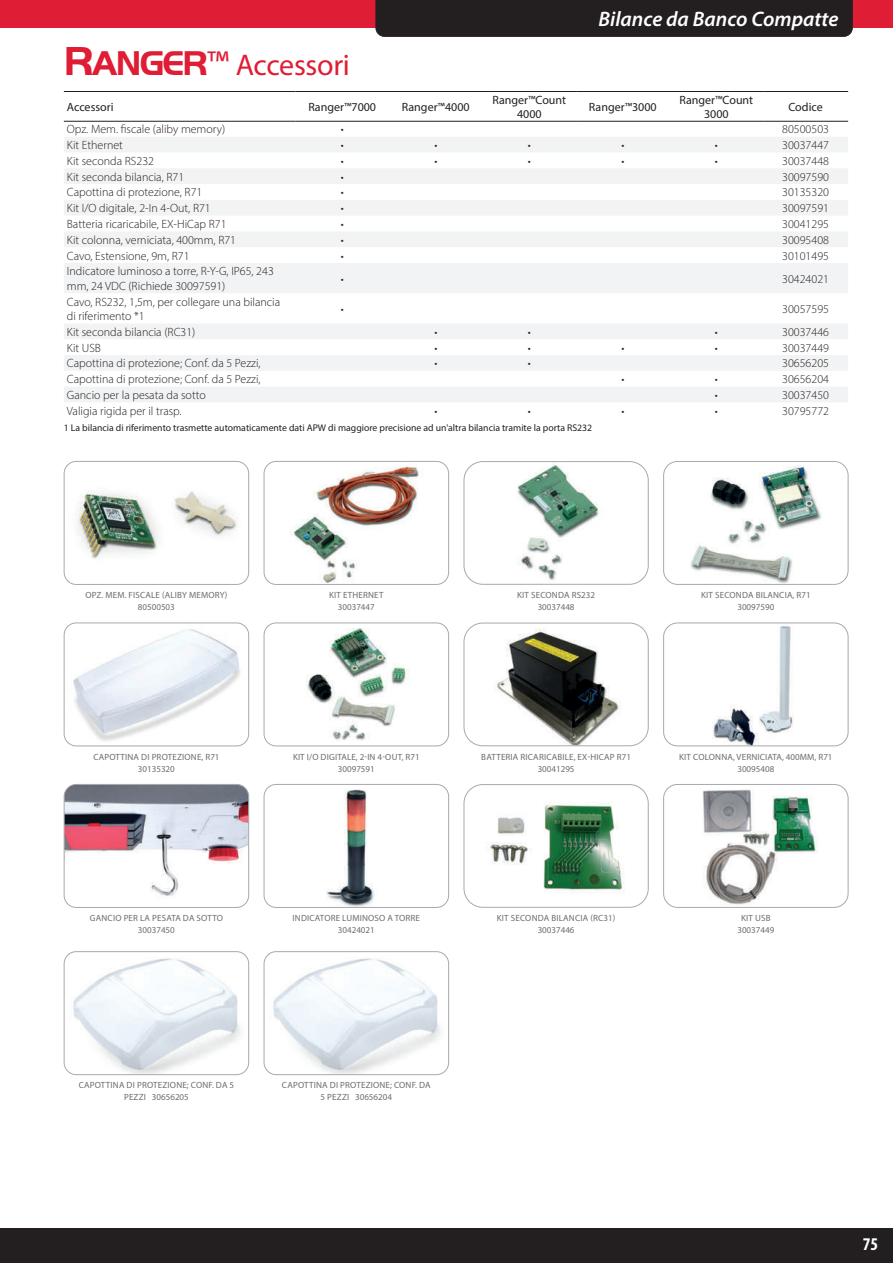
<style>
.page{position:relative;width:893px;height:1263px;background:#fff}
.page>*{position:absolute;margin:0;border:0;box-sizing:border-box;transform-origin:0 0}
.t1{font:30px "Myriad Pro";letter-spacing:-.01em;color:#df1d35}
.t2{font:italic 600 21px "Myriad Pro";color:#fff}
.t3{font:700 condensed 18px "Myriad Pro";color:#fff}
.t4{font:300 12px/14.4px "Myriad Pro";color:#231f20}
.t5{font:12px/14.4px "Myriad Pro";color:#231f20;text-align:center}
.t6{font:9.75px "Myriad Pro";color:#231f20}
.t7{font:9px/12px "Myriad Pro";letter-spacing:.02em;color:#6c6d70;text-align:center}
.t8{font:9px/12px "Myriad Pro";color:#6c6d70;text-align:center}
.s1{font-family:"Handel Got D";font-weight:700;font-size:42px}
.s2{font-family:"Handel Got D";font-weight:700;font-size:35.7px}
.s3{font-size:36.45px}
</style>
<div class="page">
<div style="left:0;top:1229px;width:893px;height:34px;background:#231f20"></div>
<div style="left:852px;top:0;width:41px;height:28px;background:#df1d35"></div>
<div style="left:0;top:0;width:376px;height:28px;background:#df1d35"></div>
<div style="left:375px;top:0;width:478px;height:37px;background:#231f20"></div>
<img style="left:702px;top:789px;width:116px;height:116px">
<div style="left:663px;top:784px;width:185px;height:124px;border:1px solid #a8a9ad;border-radius:14px"></div>
<img style="left:712px;top:626px;width:82px;height:118px">
<div style="left:663px;top:623px;width:185px;height:123px;border:1px solid #a8a9ad;border-radius:14px"></div>
<img style="left:690px;top:466px;width:132px;height:117px">
<div style="left:663px;top:461px;width:185px;height:124px;border:1px solid #a8a9ad;border-radius:14px"></div>
<img style="left:490px;top:804px;width:135px;height:87px">
<div style="left:464px;top:784px;width:185px;height:124px;border:1px solid #a8a9ad;border-radius:19px"></div>
<img style="left:477px;top:623px;width:158px;height:123px">
<div style="left:464px;top:623px;width:185px;height:123px;border:1px solid #a8a9ad;border-radius:19px"></div>
<img style="left:476px;top:463px;width:160px;height:120px">
<div style="left:464px;top:461px;width:185px;height:124px;border:1px solid #a8a9ad;border-radius:19px"></div>
<img style="left:326px;top:789px;width:49px;height:117px">
<div style="left:264px;top:784px;width:185px;height:124px;border:1px solid #a8a9ad;border-radius:12px"></div>
<img style="left:264px;top:952px;width:185px;height:123px;border-radius:12px">
<div style="left:264px;top:951px;width:185px;height:124px;border:1px solid #a8a9ad;border-radius:12px"></div>
<img style="left:306px;top:628px;width:100px;height:113px">
<div style="left:264px;top:623px;width:185px;height:123px;border:1px solid #a8a9ad;border-radius:12px"></div>
<img style="left:291px;top:466px;width:128px;height:117px">
<div style="left:264px;top:461px;width:185px;height:124px;border:1px solid #a8a9ad;border-radius:12px"></div>
<img style="left:64px;top:784px;width:185px;height:123px;border-radius:12px">
<div style="left:64px;top:784px;width:185px;height:124px;border:1px solid #a8a9ad;border-radius:12px"></div>
<img style="left:64px;top:952px;width:185px;height:123px;border-radius:12px">
<div style="left:64px;top:951px;width:185px;height:124px;border:1px solid #a8a9ad;border-radius:12px"></div>
<img style="left:66px;top:623px;width:181px;height:122px">
<div style="left:64px;top:623px;width:185px;height:123px;border:1px solid #a8a9ad;border-radius:12px"></div>
<img style="left:69px;top:461px;width:175px;height:98px">
<div style="left:64px;top:461px;width:185px;height:124px;border:1px solid #a8a9ad;border-radius:12px"></div>
<svg style="left:64px;top:137px;width:784px;height:265px;fill:#f2f3f4"></svg>
<hr style="left:64px;top:91px;width:231px;height:1px;background:#231f20">
<hr style="left:64px;top:121px;width:231px;height:1px;background:#231f20">
<hr style="left:295px;top:91px;width:281px;height:1px;background:#231f20">
<hr style="left:576px;top:91px;width:187px;height:1px;background:#231f20">
<hr style="left:295px;top:121px;width:281px;height:1px;background:#231f20">
<hr style="left:576px;top:121px;width:187px;height:1px;background:#231f20">
<hr style="left:763px;top:91px;width:85px;height:1px;background:#231f20">
<hr style="left:763px;top:121px;width:85px;height:1px;background:#231f20">
<h1 class="t1" style="left:64px;top:54px;width:287px"><span class="s1">R</span><span class="s2">ANGER</span><span class="s3">™</span> Accessori</h1>
<h2 class="t2" style="left:598px;top:6px;width:242px">Bilance da Banco Compatte</h2>
<p class="t5" style="left:67px;top:100px;width:48px">Accessori</p>
<p class="t5" style="left:308px;top:100px;width:69px">Ranger™7000</p>
<p class="t5" style="left:402px;top:100px;width:69px">Ranger™4000</p>
<p class="t5" style="left:492px;top:93px;width:75px">Ranger™Count<br>4000</p>
<p class="t5" style="left:589px;top:100px;width:69px">Ranger™3000</p>
<p class="t5" style="left:679px;top:93px;width:75px">Ranger™Count<br>3000</p>
<p class="t5" style="left:788px;top:100px;width:36px">Codice</p>
<p class="t4" style="left:67px;top:123px;width:160px">Opz. Mem. fiscale (aliby memory)</p>
<p class="t4" style="left:341px;top:123px;width:4px">•</p>
<p class="t4" style="left:782px;top:123px;width:48px">80500503</p>
<p class="t4" style="left:67px;top:139px;width:58px">Kit Ethernet</p>
<p class="t4" style="left:341px;top:139px;width:4px">•</p>
<p class="t4" style="left:434px;top:139px;width:4px">•</p>
<p class="t4" style="left:528px;top:139px;width:4px">•</p>
<p class="t4" style="left:621px;top:139px;width:4px">•</p>
<p class="t4" style="left:715px;top:139px;width:4px">•</p>
<p class="t4" style="left:782px;top:139px;width:48px">30037447</p>
<p class="t4" style="left:67px;top:154px;width:89px">Kit seconda RS232</p>
<p class="t4" style="left:341px;top:154px;width:4px">•</p>
<p class="t4" style="left:434px;top:154px;width:4px">•</p>
<p class="t4" style="left:528px;top:154px;width:4px">•</p>
<p class="t4" style="left:621px;top:154px;width:4px">•</p>
<p class="t4" style="left:715px;top:154px;width:4px">•</p>
<p class="t4" style="left:782px;top:154px;width:48px">30037448</p>
<p class="t4" style="left:67px;top:170px;width:119px">Kit seconda bilancia, R71</p>
<p class="t4" style="left:341px;top:170px;width:4px">•</p>
<p class="t4" style="left:782px;top:170px;width:48px">30097590</p>
<p class="t4" style="left:67px;top:186px;width:137px">Capottina di protezione, R71</p>
<p class="t4" style="left:341px;top:186px;width:4px">•</p>
<p class="t4" style="left:782px;top:186px;width:48px">30135320</p>
<p class="t4" style="left:67px;top:202px;width:145px">Kit I/O digitale, 2-In 4-Out, R71</p>
<p class="t4" style="left:341px;top:202px;width:4px">•</p>
<p class="t4" style="left:782px;top:202px;width:48px">30097591</p>
<p class="t4" style="left:67px;top:218px;width:161px">Batteria ricaricabile, EX-HiCap R71</p>
<p class="t4" style="left:341px;top:218px;width:4px">•</p>
<p class="t4" style="left:782px;top:218px;width:48px">30041295</p>
<p class="t4" style="left:67px;top:233px;width:171px">Kit colonna, verniciata, 400mm, R71</p>
<p class="t4" style="left:341px;top:233px;width:4px">•</p>
<p class="t4" style="left:782px;top:233px;width:48px">30095408</p>
<p class="t4" style="left:67px;top:249px;width:124px">Cavo, Estensione, 9m, R71</p>
<p class="t4" style="left:341px;top:249px;width:4px">•</p>
<p class="t4" style="left:782px;top:249px;width:48px">30101495</p>
<p class="t4" style="left:67px;top:265px;width:208px">Indicatore luminoso a torre, R-Y-G, IP65, 243 mm, 24 VDC (Richiede 30097591)</p>
<p class="t4" style="left:341px;top:272px;width:4px">•</p>
<p class="t4" style="left:782px;top:272px;width:48px">30424021</p>
<p class="t4" style="left:67px;top:295px;width:215px">Cavo, RS232, 1,5m, per collegare una bilancia di riferimento *1</p>
<p class="t4" style="left:341px;top:302px;width:4px">•</p>
<p class="t4" style="left:782px;top:302px;width:48px">30057595</p>
<p class="t4" style="left:67px;top:325px;width:130px">Kit seconda bilancia (RC31)</p>
<p class="t4" style="left:434px;top:325px;width:4px">•</p>
<p class="t4" style="left:528px;top:325px;width:4px">•</p>
<p class="t4" style="left:715px;top:325px;width:4px">•</p>
<p class="t4" style="left:782px;top:325px;width:48px">30037446</p>
<p class="t4" style="left:67px;top:341px;width:36px">Kit USB</p>
<p class="t4" style="left:434px;top:341px;width:4px">•</p>
<p class="t4" style="left:528px;top:341px;width:4px">•</p>
<p class="t4" style="left:621px;top:341px;width:4px">•</p>
<p class="t4" style="left:715px;top:341px;width:4px">•</p>
<p class="t4" style="left:782px;top:341px;width:48px">30037449</p>
<p class="t4" style="left:67px;top:357px;width:195px">Capottina di protezione; Conf. da 5 Pezzi,</p>
<p class="t4" style="left:434px;top:357px;width:4px">•</p>
<p class="t4" style="left:528px;top:357px;width:4px">•</p>
<p class="t4" style="left:782px;top:357px;width:48px">30656205</p>
<p class="t4" style="left:67px;top:373px;width:195px">Capottina di protezione; Conf. da 5 Pezzi,</p>
<p class="t4" style="left:621px;top:373px;width:4px">•</p>
<p class="t4" style="left:715px;top:373px;width:4px">•</p>
<p class="t4" style="left:782px;top:373px;width:48px">30656204</p>
<p class="t4" style="left:67px;top:389px;width:140px">Gancio per la pesata da sotto</p>
<p class="t4" style="left:715px;top:389px;width:4px">•</p>
<p class="t4" style="left:782px;top:389px;width:48px">30037450</p>
<p class="t4" style="left:67px;top:404px;width:116px">Valigia rigida per il trasp.</p>
<p class="t4" style="left:434px;top:404px;width:4px">•</p>
<p class="t4" style="left:528px;top:404px;width:4px">•</p>
<p class="t4" style="left:621px;top:404px;width:4px">•</p>
<p class="t4" style="left:715px;top:404px;width:4px">•</p>
<p class="t4" style="left:782px;top:404px;width:48px">30795772</p>
<p class="t6" style="left:64px;top:424px;width:530px">1 La bilancia di riferimento trasmette automaticamente dati APW di maggiore precisione ad un'altra bilancia tramite la porta RS232</p>
<p class="t7" style="left:85px;top:590px;width:144px">OPZ. MEM. FISCALE (ALIBY MEMORY)<br>80500503</p>
<p class="t7" style="left:329px;top:590px;width:56px">KIT ETHERNET<br>30037447</p>
<p class="t8" style="left:517px;top:590px;width:79px">KIT SECONDA RS232<br>30037448</p>
<p class="t7" style="left:701px;top:590px;width:111px">KIT SECONDA BILANCIA, R71<br>30097590</p>
<p class="t7" style="left:93px;top:751px;width:128px">CAPOTTINA DI PROTEZIONE, R71<br>30135320</p>
<p class="t7" style="left:293px;top:751px;width:128px">KIT I/O DIGITALE, 2-IN 4-OUT, R71<br>30097591</p>
<p class="t7" style="left:481px;top:751px;width:151px">BATTERIA RICARICABILE, EX-HICAP R71<br>30041295</p>
<p class="t7" style="left:679px;top:751px;width:155px">KIT COLONNA, VERNICIATA, 400MM, R71<br>30095408</p>
<p class="t7" style="left:90px;top:913px;width:135px">GANCIO PER LA PESATA DA SOTTO<br>30037450</p>
<p class="t7" style="left:293px;top:913px;width:129px">INDICATORE LUMINOSO A TORRE<br>30424021</p>
<p class="t7" style="left:497px;top:913px;width:120px">KIT SECONDA BILANCIA (RC31)<br>30037446</p>
<p class="t8" style="left:737px;top:913px;width:38px">KIT USB<br>30037449</p>
<p class="t7" style="left:79px;top:1080px;width:157px">CAPOTTINA DI PROTEZIONE; CONF. DA 5<br>PEZZI 30656205</p>
<p class="t7" style="left:282px;top:1080px;width:150px">CAPOTTINA DI PROTEZIONE; CONF. DA<br>5 PEZZI 30656204</p>
<h3 class="t3" style="left:863px;top:1233px;width:17px">75</h3>
</div>
